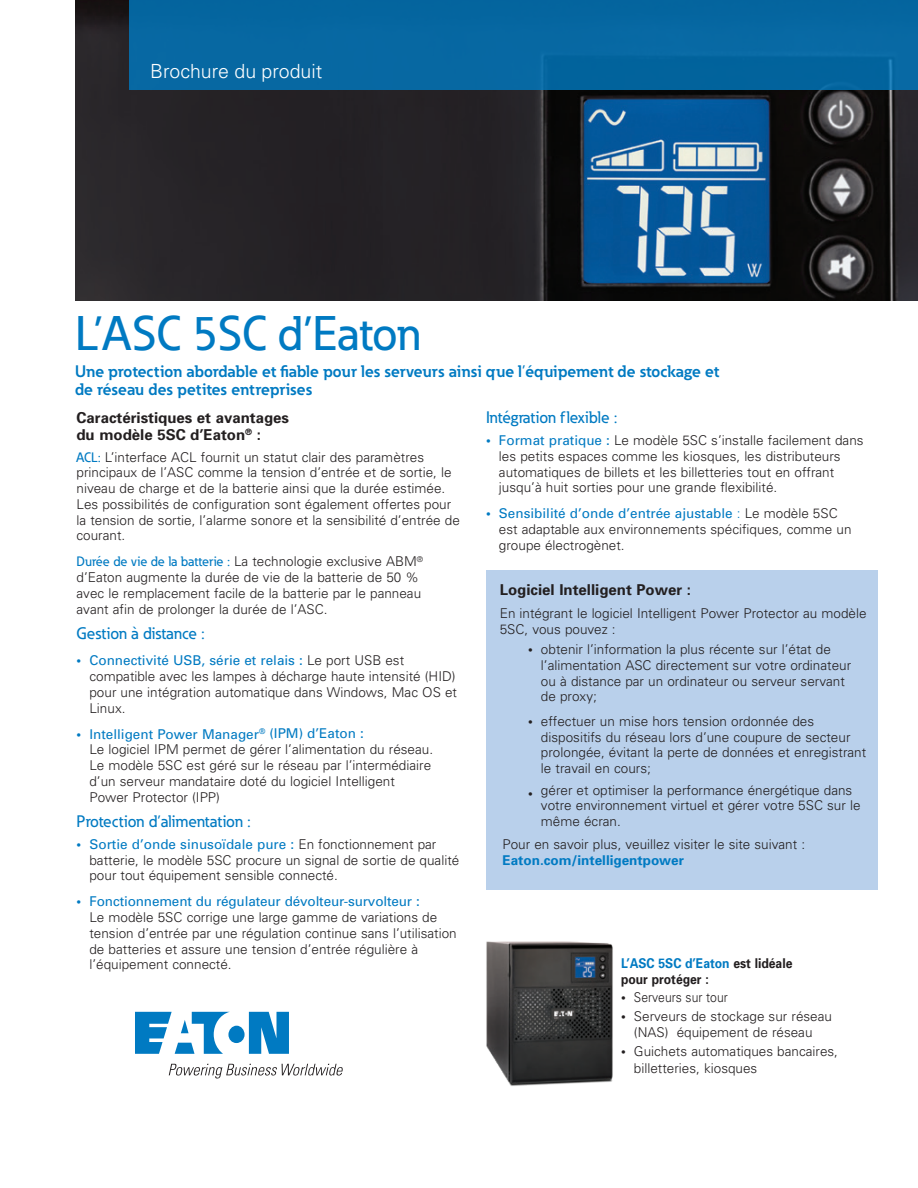
<style>
.page{position:relative;width:918px;height:1188px;background:#fff}
.page>*{position:absolute;margin:0;border:0;box-sizing:border-box;transform-origin:0 0}
.t1{font:500 48px "Eaton";color:#007ac2}
.t2{font:300 19.5px "Univers";color:#fff}
.t3{font:700 16.5px/18px "Eaton";color:#007ac2}
.t4{font:500 16.5px "Eaton";color:#007ac2}
.t5{font:700 15px/17.2px "Univers";color:#231f20}
.t6{font:300 13.5px/15.8px "Univers";color:#231f20}
.t7{font:700 13.5px/15.8px "Univers";color:#231f20;scale:.9 1}
.t8{font:700 13.5px "Univers";color:#007ac2}
.t9{font:300 13.5px "Univers";color:#231f20;scale:.9 1}
.s1{font-family:"Eaton";font-weight:500;color:#007ac2}
.s2{font-weight:700;color:#007ac2}
.s3{font-weight:400;color:#007ac2}
.s4{color:#007ac2}
.s5{font-weight:700}
</style>
<div class="page">
<div style="left:486px;top:570px;width:392px;height:320px;background:#b9d0eb"></div>
<img style="left:75px;top:0;width:843px;height:300px">
<img style="left:486px;top:941px;width:127px;height:145px">
<div style="left:129px;top:0;width:789px;height:90px;background:#0767a2"></div>
<svg style="left:135px;top:1012px;width:154px;height:42px"></svg>
<svg style="left:169px;top:1064px;width:174px;height:14px"></svg>
<h2 class="t2" style="left:150px;top:59px;width:174px">Brochure du produit</h2>
<h1 class="t1" style="left:75px;top:304px;width:347px">L’ASC 5SC d’Eaton</h1>
<p class="t3" style="left:75px;top:362px;width:646px">Une protection abordable et fiable pour les serveurs ainsi que l’équipement de stockage et de réseau des petites entreprises</p>
<p class="t5" style="left:76px;top:409px;width:214px">Caractéristiques et avantages du modèle 5SC d’Eaton<sup>®</sup> :</p>
<p class="t6" style="left:76px;top:449px;width:385px"><span class="s1">ACL:</span> L’interface ACL fournit un statut clair des paramètres principaux de l’ASC comme la tension d’entrée et de sortie, le niveau de charge et de la batterie ainsi que la durée estimée.<br>Les possibilités de configuration sont également offertes pour la tension de sortie, l’alarme sonore et la sensibilité d’entrée de courant.</p>
<p class="t6" style="left:76px;top:554px;width:348px"><span class="s1">Durée de vie de la batterie :</span> La technologie exclusive ABM<sup>® </sup>d’Eaton augmente la durée de vie de la batterie de 50 % avec le remplacement facile de la batterie par le panneau avant afin de prolonger la durée de l’ASC.</p>
<p class="t4" style="left:76px;top:624px;width:130px">Gestion à distance :</p>
<p class="t6" style="left:89px;top:653px;width:369px;text-indent:-13px"><span class="s2">•</span> <span class="s3">Connectivité USB, série et relais :</span> Le port USB est compatible avec les lampes à décharge haute intensité (HID) pour une intégration automatique dans Windows, Mac OS et Linux.</p>
<p class="t6" style="left:89px;top:726px;width:345px;text-indent:-13px"><span class="s2">•</span> <span class="s3">Intelligent Power Manager</span><sup>®</sup> <span class="s3">(IPM) d’Eaton :<br></span>Le logiciel IPM permet de gérer l’alimentation du réseau.<br>Le modèle 5SC est géré sur le réseau par l’intermédiaire d’un serveur mandataire doté du logiciel Intelligent Power Protector (IPP)</p>
<p class="t4" style="left:76px;top:812px;width:176px">Protection d’alimentation :</p>
<p class="t6" style="left:89px;top:836px;width:371px;text-indent:-13px"><span class="s2">•</span> <span class="s3">Sortie d’onde sinusoïdale pure :</span> En fonctionnement par batterie, le modèle 5SC procure un signal de sortie de qualité pour tout équipement sensible connecté.</p>
<p class="t6" style="left:89px;top:894px;width:369px;text-indent:-13px"><span class="s2">•</span> <span class="s3">Fonctionnement du régulateur dévolteur-survolteur :<br></span>Le modèle 5SC corrige une large gamme de variations de tension d’entrée par une régulation continue sans l’utilisation de batteries et assure une tension d’entrée régulière à l’équipement connecté.</p>
<p class="t4" style="left:486px;top:408px;width:133px">Intégration flexible :</p>
<p class="t6" style="left:499px;top:432px;width:366px;text-indent:-13px"><span class="s2">•</span> <span class="s3">Format pratique :</span> Le modèle 5SC s’installe facilement dans les petits espaces comme les kiosques, les distributeurs automatiques de billets et les billetteries tout en offrant jusqu’à huit sorties pour une grande flexibilité.</p>
<p class="t6" style="left:499px;top:506px;width:354px;text-indent:-13px"><span class="s2">•</span> <span class="s3">Sensibilité d’onde d’entrée ajustable</span> <span class="s4">:</span> Le modèle 5SC est adaptable aux environnements spécifiques, comme un groupe électrogènet.</p>
<p class="t5" style="left:500px;top:581px;width:193px">Logiciel Intelligent Power :</p>
<p class="t6" style="left:500px;top:606px;width:368px">En intégrant le logiciel Intelligent Power Protector au modèle<br>5SC, vous pouvez :</p>
<p class="t6" style="left:541px;top:642px;width:312px;text-indent:-13px"><span class="s5">•</span> obtenir l’information la plus récente sur l’état de l’alimentation ASC directement sur votre ordinateur ou à distance par un ordinateur ou serveur servant de proxy;</p>
<p class="t6" style="left:541px;top:713px;width:327px;text-indent:-13px"><span class="s5">•</span> effectuer un mise hors tension ordonnée des dispositifs du réseau lors d’une coupure de secteur prolongée, évitant la perte de données et enregistrant le travail en cours;</p>
<p class="t6" style="left:541px;top:782px;width:321px;text-indent:-13px"><span class="s5">•</span> gérer et optimiser la performance énergétique dans votre environnement virtuel et gérer votre 5SC sur le même écran.</p>
<p class="t6" style="left:503px;top:836px;width:304px">Pour en savoir plus, veuillez visiter le site suivant :</p>
<p class="t8" style="left:503px;top:852px;width:183px">Eaton.com/intelligentpower</p>
<p class="t7" style="left:621px;top:955px;width:192px"><span class="s4">L’ASC 5SC d’Eaton</span> est lidéale pour protéger :</p>
<p class="t9" style="left:621px;top:989px;width:120px"><span class="s5">•</span> Serveurs sur tour</p>
<p class="t6" style="left:621px;top:1008px;width:213px;text-align:center"><span class="s5">•</span> Serveurs de stockage sur réseau (NAS) équipement de réseau</p>
<p class="t6" style="left:634px;top:1042px;width:206px;line-height:17.2px;text-indent:-13px"><span class="s5">•</span> Guichets automatiques bancaires, billetteries, kiosques</p>
</div>
